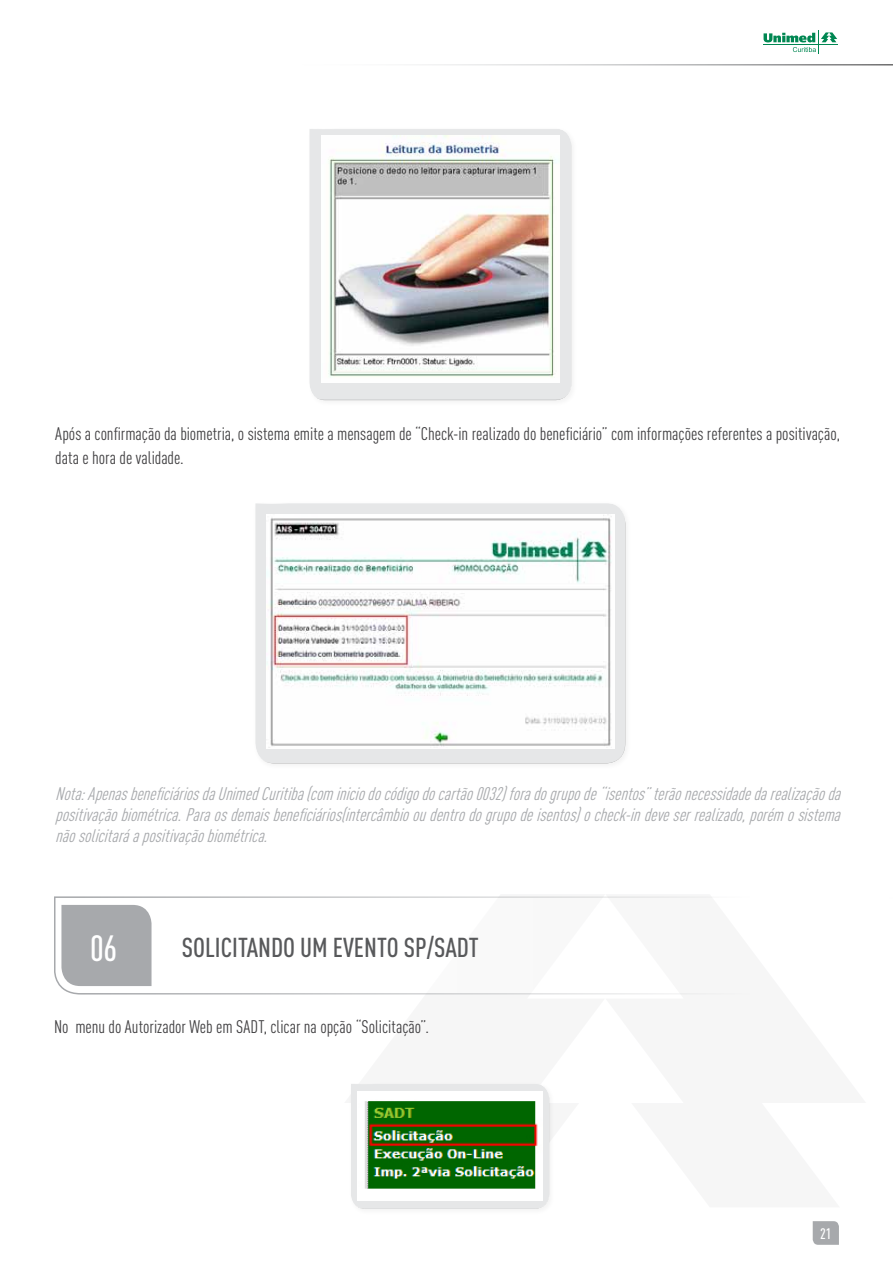
<style>
.page{position:relative;width:893px;height:1263px;background:#fff}
.page>*{position:absolute;margin:0;border:0;box-sizing:border-box;transform-origin:0 0}
.t1{font:500 36px "DIN Cond";color:#fff}
.t2{font:500 27px "DIN Cond";color:#58595b}
.t3{font:italic 18px/21px "DIN Cond";color:#a7a9ac;text-align:justify}
.t4{font:18px/24px "DIN Cond";letter-spacing:-.005em;color:#414042}
.t5{font:500 15px "DIN Cond";color:#fff}
</style>
<div class="page">
<hr style="left:763px;top:45px;width:74px;height:1px;background:#008752">
<svg style="left:764px;top:31px;width:73px;height:23px"></svg>
<div style="left:253px;top:501px;width:379px;height:269px;background:#fbfbfb"></div>
<div style="left:254px;top:502px;width:372px;height:252px;background:#e6e7e8"></div>
<div style="left:254px;top:509px;width:372px;height:255px;background:#000;opacity:.75"></div>
<img style="left:266px;top:515px;width:349px;height:233px">
<svg style="left:54px;top:896px;width:688px;height:99px"></svg>
<div style="left:61px;top:905px;width:91px;height:81px;background:#a7a9ac"></div>
<div style="left:348px;top:1081px;width:208px;height:134px;background:#fbfbfb"></div>
<div style="left:350px;top:1083px;width:200px;height:118px;background:#e6e7e8"></div>
<div style="left:350px;top:1088px;width:200px;height:122px;background:#000;opacity:.75"></div>
<img style="left:357px;top:1092px;width:186px;height:108px">
<div style="left:308px;top:128px;width:264px;height:265px;background:#e6e7e8"></div>
<div style="left:308px;top:134px;width:264px;height:267px;background:#000;opacity:.75"></div>
<img style="left:322px;top:136px;width:237px;height:246px">
<svg style="left:813px;top:1221px;width:26px;height:24px"></svg>
<p class="t4" style="left:55px;top:422px;width:786px">Após a confirmação da biometria, o sistema emite a mensagem de “Check-in realizado do beneficiário” com informações referentes a positivação, data e hora de validade.</p>
<p class="t3" style="left:55px;top:783px;width:792px">Nota:ApenasbeneficiáriosdaUnimedCuritiba(com iniciodocódigodocartão0032)foradogrupode“isentos”terãonecessidadedarealizaçãoda positivaçãobiométrica.Paraosdemaisbeneficiários(intercâmbiooudentrodogrupodeisentos)ocheck-indeveserrealizado,porém osistema nãosolicitaráapositivaçãobiométrica.</p>
<h1 class="t1" style="left:90px;top:927px;width:29px">06</h1>
<h2 class="t2" style="left:182px;top:931px;width:298px">SOLICITANDO UM EVENTO SP/SADT</h2>
<p class="t4" style="left:54px;top:1015px;width:377px">No menu do Autorizador Web em SADT, clicar na opção “Solicitação”.</p>
<p class="t5" style="left:820px;top:1224px;width:13px">21</p>
</div>
